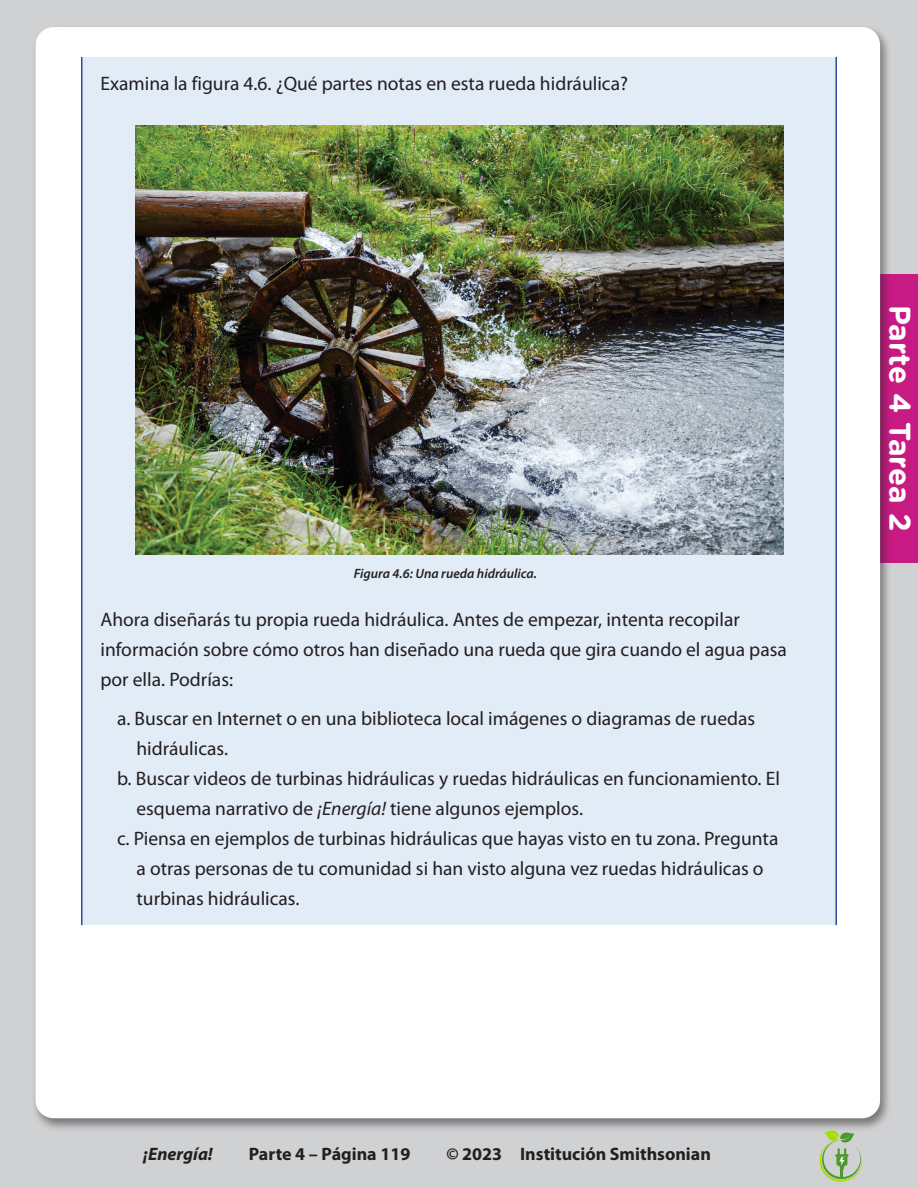
<style>
.page{position:relative;width:918px;height:1188px;background:#d0d1d3}
.page>*{position:absolute;margin:0;border:0;box-sizing:border-box;transform-origin:0 0}
.t1{font:700 30px "Gotham Rounded";letter-spacing:-.005em;color:#fff}
.t2{font:19.5px/30px "Myriad Pro";color:#231f20}
.t3{font:700 18px "Myriad Pro";color:#231f20}
.t4{font:italic 700 18px "Myriad Pro";color:#231f20}
.t5{font:italic 600 13.5px "Myriad Pro";color:#231f20}
.s1{font-style:italic}
</style>
<div class="page">
<div style="left:879px;top:274px;width:39px;height:288px;background:#c71b83"></div>
<div style="left:31px;top:24px;width:861px;height:1108px;background:#231f20;opacity:.5"></div>
<div style="left:36px;top:27px;width:844px;height:1091px;background:#fff;border-radius:18px"></div>
<div style="left:82px;top:44px;width:754px;height:881px;background:#e1ecf7"></div>
<svg style="left:817px;top:1129px;width:46px;height:53px"></svg>
<img style="left:135px;top:125px;width:648px;height:430px">
<div style="left:68px;top:38px;width:782px;height:19px;background:#fff"></div>
<p class="t2" style="left:100px;top:69px;width:529px">Examina la figura 4.6. ¿Qué partes notas en esta rueda hidráulica?</p>
<p class="t5" style="left:354px;top:565px;width:185px">Figura 4.6: Una rueda hidráulica.</p>
<p class="t2" style="left:100px;top:604px;width:688px">Ahora diseñarás tu propia rueda hidráulica. Antes de empezar, intenta recopilar información sobre cómo otros han diseñado una rueda que gira cuando el agua pasa por ella. Podrías:</p>
<p class="t2" style="left:136px;top:703px;width:620px;text-indent:-19px">a. Buscar en Internet o en una biblioteca local imágenes o diagramas de ruedas hidráulicas.</p>
<p class="t2" style="left:136px;top:763px;width:645px;text-indent:-19px">b. Buscar videos de turbinas hidráulicas y ruedas hidráulicas en funcionamiento. El esquema narrativo de <span class="s1">¡Energía!</span> tiene algunos ejemplos.</p>
<p class="t2" style="left:136px;top:823px;width:644px;text-indent:-19px">c. Piensa en ejemplos de turbinas hidráulicas que hayas visto en tu zona. Pregunta a otras personas de tu comunidad si han visto alguna vez ruedas hidráulicas o turbinas hidráulicas.</p>
<p class="t4" style="left:143px;top:1142px;width:71px">¡Energía!</p>
<p class="t3" style="left:249px;top:1142px;width:163px">Parte 4 – Página 119</p>
<p class="t3" style="left:446px;top:1142px;width:266px">© 2023 Institución Smithsonian</p>
<h1 class="t1" style="left:922px;top:305px;width:228px;rotate:90deg">Parte 4 Tarea 2</h1>
</div>
